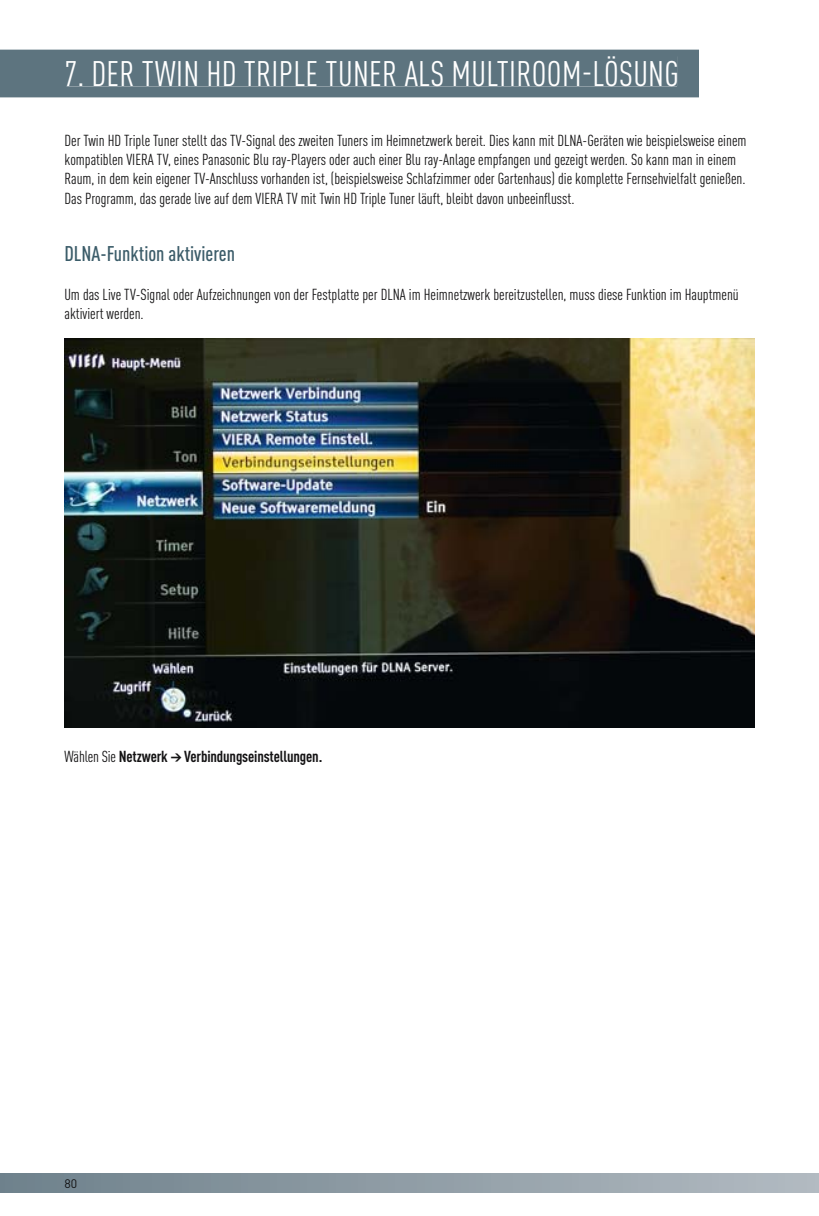
<style>
.page{position:relative;width:819px;height:1216px;background:#fff}
.page>*{position:absolute;margin:0;border:0;box-sizing:border-box;transform-origin:0 0}
.t1{font:condensed 35px "DIN Pro";letter-spacing:.01em;color:#fff}
.t2{font:500 condensed 21px "DIN Pro";color:#3b5c69}
.t3{font:condensed 15.75px/19.2px "DIN Pro";color:#141314}
.t4{font:700 condensed 15.75px "DIN Pro";letter-spacing:-.01em;color:#141314}
.t5{font:12.25px "DINOT";color:#141314}
.s1{font-weight:400}
</style>
<div class="page">
<div style="left:0;top:1173px;width:819px;height:19px;background:linear-gradient(to right,#6e818b,#b2bac1)"></div>
<img style="left:64px;top:338px;width:690px;height:389px">
<div style="left:0;top:50px;width:699px;height:47px;background:#5d747f"></div>
<div style="left:66px;top:56px;width:611px;height:30px;background:#5d747f"></div>
<h1 class="t1" style="left:65px;top:61px;width:615px">7. DER TWIN HD TRIPLE TUNER ALS MULTIROOM-LÖSUNG</h1>
<p class="t3" style="left:64px;top:133px;width:683px">Der Twin HD Triple Tuner stellt das TV-Signal des zweiten Tuners im Heimnetzwerk bereit. Dies kann mit DLNA-Geräten wie beispielsweise einem kompatiblen VIERA TV, eines Panasonic Blu ray-Players oder auch einer Blu ray-Anlage empfangen und gezeigt werden. So kann man in einem Raum, in dem kein eigener TV-Anschluss vorhanden ist, (beispielsweise Schlafzimmer oder Gartenhaus) die komplette Fernsehvielfalt genießen.<br>Das Programm, das gerade live auf dem VIERA TV mit Twin HD Triple Tuner läuft, bleibt davon unbeeinflusst.</p>
<h2 class="t2" style="left:64px;top:246px;width:172px">DLNA-Funktion aktivieren</h2>
<p class="t3" style="left:64px;top:287px;width:675px">Um das Live TV-Signal oder Aufzeichnungen von der Festplatte per DLNA im Heimnetzwerk bereitzustellen, muss diese Funktion im Hauptmenü aktiviert werden.</p>
<p class="t4" style="left:64px;top:751px;width:259px"><span class="s1">Wählen Sie</span> Netzwerk → Verbindungseinstellungen.</p>
<p class="t5" style="left:64px;top:1179px;width:14px">80</p>
</div>
